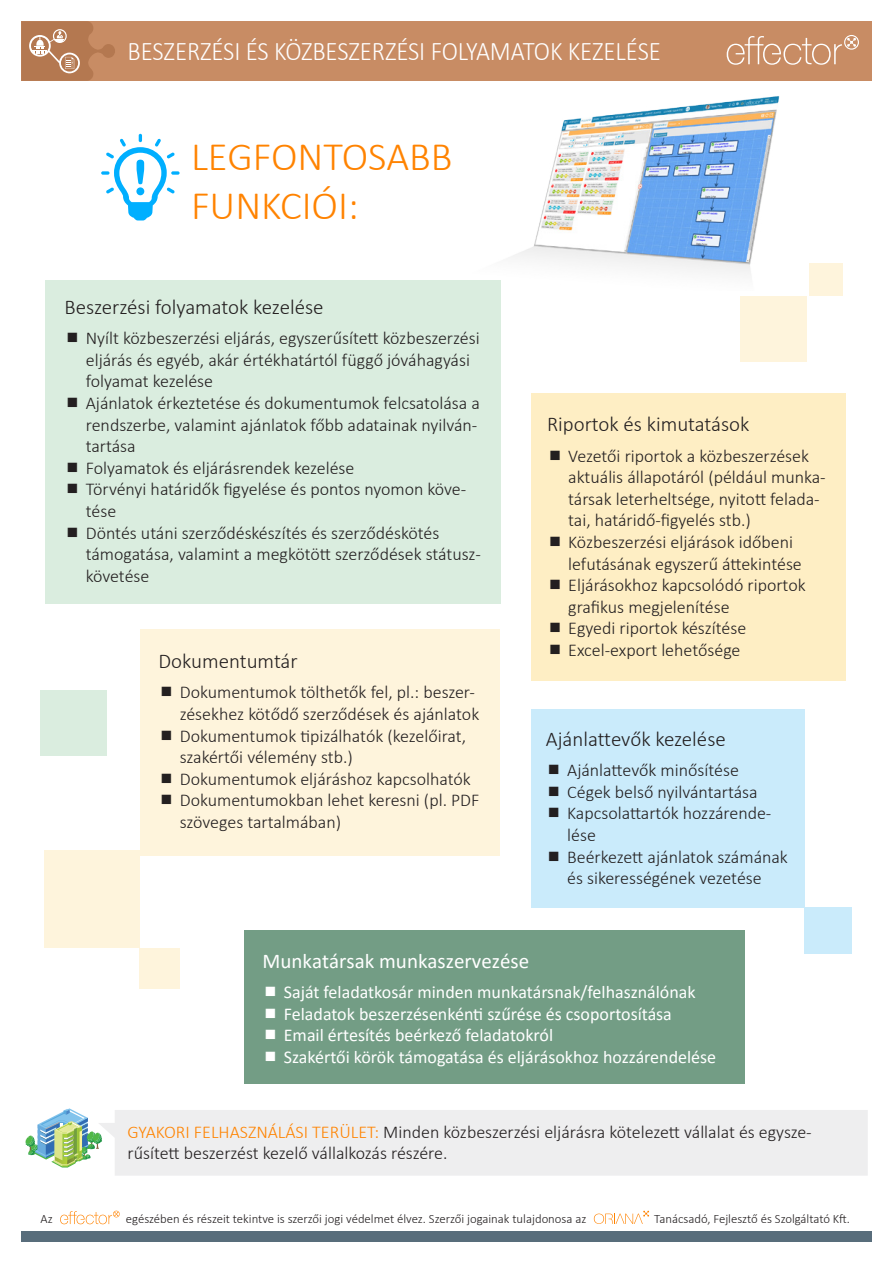
<style>
.page{position:relative;width:893px;height:1263px;background:#fff}
.page>*{position:absolute;margin:0;border:0;box-sizing:border-box;transform-origin:0 0}
.t1{font:300 40.5px/48.6px "Calibri";color:#ff8300}
.t2{font:300 27px "Calibri";letter-spacing:-.005em;color:#fff;scale:.92 1}
.t3{font:300 21px "Calibri";color:#231f20}
.t4{font:21px "Calibri";color:#fff}
.t5{font:300 18px/21.6px "Calibri";color:#231f20}
.t6{font:18px "Calibri";color:#fff}
.t7{font:300 12.75px "Calibri";color:#231f20}
.s1{color:#ff8300}
</style>
<div class="page">
<div style="left:21px;top:21px;width:851px;height:60px;background:#c88c64"></div>
<div style="left:531px;top:709px;width:274px;height:198px;background:#caebfb"></div>
<div style="left:531px;top:393px;width:315px;height:287px;background:#feeec4"></div>
<div style="left:140px;top:630px;width:360px;height:226px;background:#fef4dc"></div>
<div style="left:45px;top:280px;width:455px;height:324px;background:#daeddf"></div>
<div style="left:102px;top:1110px;width:766px;height:66px;background:#eeeeef"></div>
<div style="left:244px;top:930px;width:500px;height:154px;background:#739d85"></div>
<div style="left:44px;top:850px;width:96px;height:98px;background:#fef4dc"></div>
<div style="left:805px;top:907px;width:47px;height:47px;background:#caebfb"></div>
<div style="left:41px;top:691px;width:66px;height:65px;background:#daeddf"></div>
<div style="left:741px;top:296px;width:66px;height:66px;background:#fef4dc"></div>
<div style="left:809px;top:263px;width:33px;height:33px;background:#fef4dc"></div>
<div style="left:140px;top:948px;width:40px;height:41px;background:#fef4dc"></div>
<img style="left:26px;top:1108px;width:76px;height:59px">
<img style="left:500px;top:96px;width:280px;height:194px">
<svg style="left:21px;top:21px;width:94px;height:60px"></svg>
<svg style="left:101px;top:134px;width:79px;height:86px"></svg>
<div style="left:21px;top:1231px;width:851px;height:11px;background:#586d7b"></div>
<svg style="left:594px;top:1210px;width:55px;height:14px"></svg>
<svg style="left:60px;top:1211px;width:60px;height:13px"></svg>
<svg style="left:727px;top:35px;width:132px;height:30px"></svg>
<p class="t2" style="left:128px;top:34px;width:581px">BESZERZÉSI ÉS KÖZBESZERZÉSI FOLYAMATOK KEZELÉSE</p>
<p class="t1" style="left:191px;top:132px;width:263px">LEGFONTOSABB<br>FUNKCIÓI:</p>
<p class="t3" style="left:65px;top:294px;width:261px">Beszerzési folyamatok kezelése</p>
<p class="t5" style="left:86px;top:327px;width:395px">Nyílt közbeszerzési eljárás, egyszerűsített közbeszerzési eljárás és egyéb, akár értékhatártól függő jóváhagyási folyamat kezelése</p>
<p class="t5" style="left:86px;top:392px;width:395px">Ajánlatok érkeztetése és dokumentumok felcsatolása a rendszerbe, valamint ajánlatok főbb adatainak nyilván&shy;tartása</p>
<p class="t5" style="left:86px;top:457px;width:270px">Folyamatok és eljárásrendek kezelése</p>
<p class="t5" style="left:86px;top:478px;width:382px">Törvényi határidők figyelése és pontos nyomon köve&shy;tése</p>
<p class="t5" style="left:86px;top:521px;width:397px">Döntés utáni szerződéskészítés és szerződéskötés támogatása, valamint a megkötött szerződések státusz&shy;követése</p>
<p class="t3" style="left:158px;top:648px;width:141px">Dokumentumtár</p>
<p class="t5" style="left:180px;top:681px;width:301px">Dokumentumok tölthetők fel, pl.: beszer&shy;zésekhez kötődő szerződések és ajánlatok</p>
<p class="t5" style="left:180px;top:725px;width:288px">Dokumentumok tipizálhatók (kezelőirat, szakértői vélemény stb.)</p>
<p class="t5" style="left:180px;top:768px;width:293px">Dokumentumok eljáráshoz kapcsolhatók</p>
<p class="t5" style="left:180px;top:789px;width:301px">Dokumentumokban lehet keresni (pl. PDF szöveges tartalmában)</p>
<p class="t3" style="left:547px;top:411px;width:204px">Riportok és kimutatások</p>
<p class="t5" style="left:568px;top:445px;width:259px">Vezetői riportok a közbeszerzések aktuális állapotáról (például munka&shy;társak leterheltsége, nyitott felada&shy;tai, határidő-figyelés stb.)</p>
<p class="t5" style="left:568px;top:531px;width:235px">Közbeszerzési eljárások időbeni lefutásának egyszerű áttekintése</p>
<p class="t5" style="left:568px;top:574px;width:239px">Eljárásokhoz kapcsolódó riportok grafikus megjelenítése</p>
<p class="t5" style="left:568px;top:617px;width:180px">Egyedi riportok készítése</p>
<p class="t5" style="left:568px;top:639px;width:174px">Excel-export lehetősége</p>
<p class="t3" style="left:546px;top:726px;width:181px">Ajánlattevők kezelése</p>
<p class="t5" style="left:567px;top:759px;width:173px">Ajánlattevők minősítése</p>
<p class="t5" style="left:567px;top:781px;width:192px">Cégek belső nyilvántartása</p>
<p class="t5" style="left:567px;top:802px;width:206px">Kapcsolattartók hozzárende&shy;lése</p>
<p class="t5" style="left:567px;top:845px;width:222px">Beérkezett ajánlatok számának és sikerességének vezetése</p>
<p class="t4" style="left:263px;top:946px;width:268px">Munkatársak munkaszervezése</p>
<p class="t6" style="left:284px;top:979px;width:413px">Saját feladatkosár minden munkatársnak/felhasználónak</p>
<p class="t6" style="left:284px;top:1001px;width:390px">Feladatok beszerzésenkénti szűrése és csoportosítása</p>
<p class="t6" style="left:284px;top:1023px;width:271px">Email értesítés beérkező feladatokról</p>
<p class="t6" style="left:284px;top:1044px;width:434px">Szakértői körök támogatása és eljárásokhoz hozzárendelése</p>
<p class="t5" style="left:128px;top:1121px;width:686px"><span class="s1">GYAKORI FELHASZNÁLÁSI TERÜLET:</span> Minden közbeszerzési eljárásra kötelezett vállalat és egysze&shy;rűsített beszerzést kezelő vállalkozás részére.</p>
<p class="t7" style="left:41px;top:1211px;width:14px">Az</p>
<p class="t7" style="left:126px;top:1211px;width:462px">egészében és részeit tekintve is szerzői jogi védelmet élvez. Szerzői jogainak tulajdonosa az</p>
<p class="t7" style="left:654px;top:1211px;width:197px">Tanácsadó, Fejlesztő és Szolgáltató Kft.</p>
</div>
